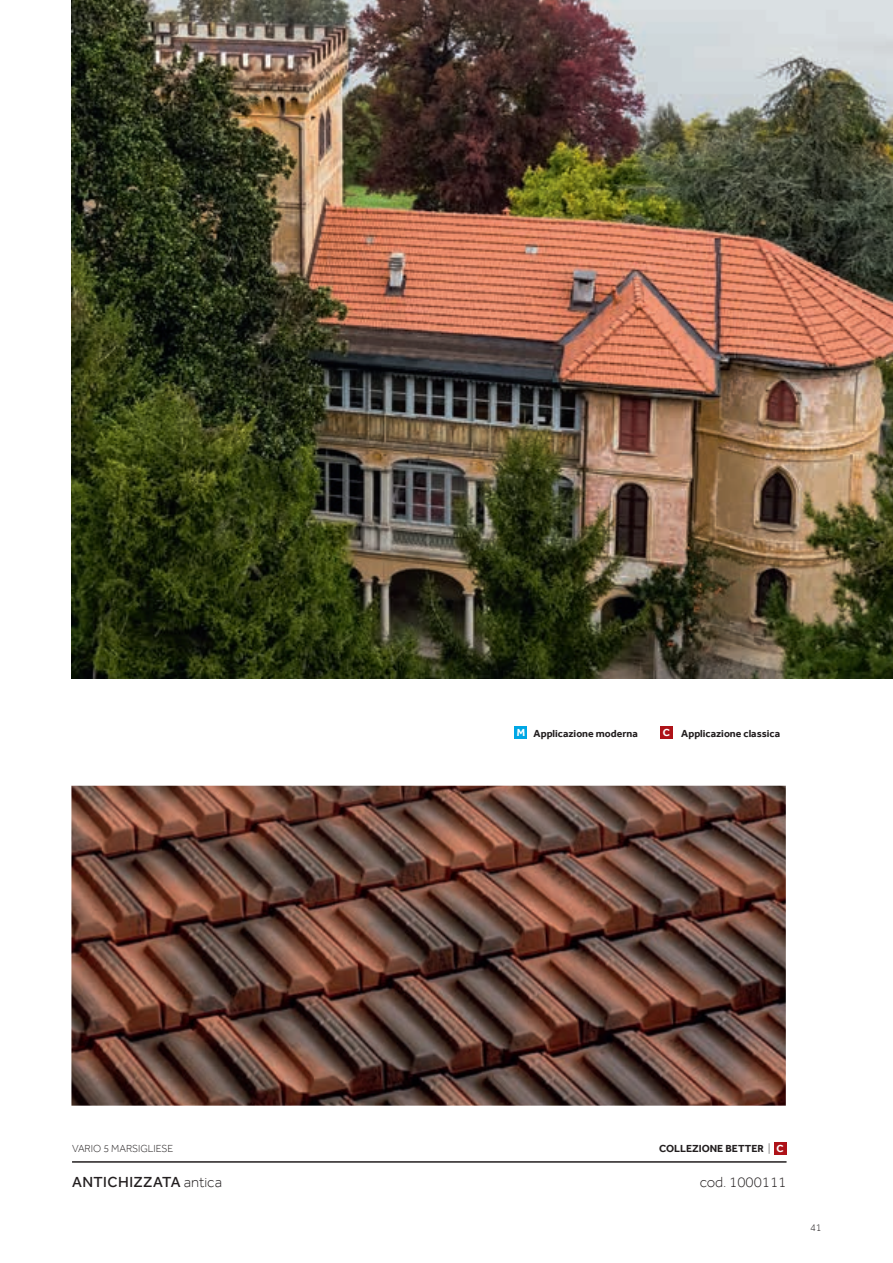
<style>
.page{position:relative;width:893px;height:1263px;background:#fff}
.page>*{position:absolute;margin:0;border:0;box-sizing:border-box;transform-origin:0 0}
.t1{font:500 15px "Effra Trial";letter-spacing:.03em;color:#231f20}
.t2{font:300 15px "Effra";color:#231f20}
.t3{font:700 10.5px "Effra";color:#231f20}
.t4{font:300 10.5px "Effra";color:#231f20}
.s1{color:#fff}
.s2{font-weight:300}
.s3{font-family:"Effra";font-weight:300}
</style>
<div class="page">
<img style="left:72px;top:0;width:821px;height:679px">
<img style="left:71px;top:786px;width:715px;height:320px">
<hr style="left:72px;top:1162px;width:714px;height:1px;background:#231f20">
<hr style="left:72px;top:1161px;width:714px;height:1px;background:#231f20">
<svg style="left:774px;top:1142px;width:12px;height:13px"></svg>
<svg style="left:515px;top:727px;width:12px;height:12px"></svg>
<svg style="left:660px;top:727px;width:13px;height:12px"></svg>
<p class="t3" style="left:517px;top:727px;width:123px"><span class="s1">M</span> Applicazione moderna</p>
<p class="t3" style="left:663px;top:727px;width:119px"><span class="s1">C</span> Applicazione classica</p>
<p class="t4" style="left:72px;top:1142px;width:103px">VARIO 5 MARSIGLIESE</p>
<p class="t3" style="left:659px;top:1142px;width:126px">COLLEZIONE BETTER <span class="s2">|</span> <span class="s1">C</span></p>
<h1 class="t1" style="left:72px;top:1173px;width:151px">ANTICHIZZATA <span class="s3">antica</span></h1>
<h1 class="t2" style="left:700px;top:1173px;width:88px">cod. 1000111</h1>
<p class="t4" style="left:810px;top:1221px;width:13px">41</p>
</div>
